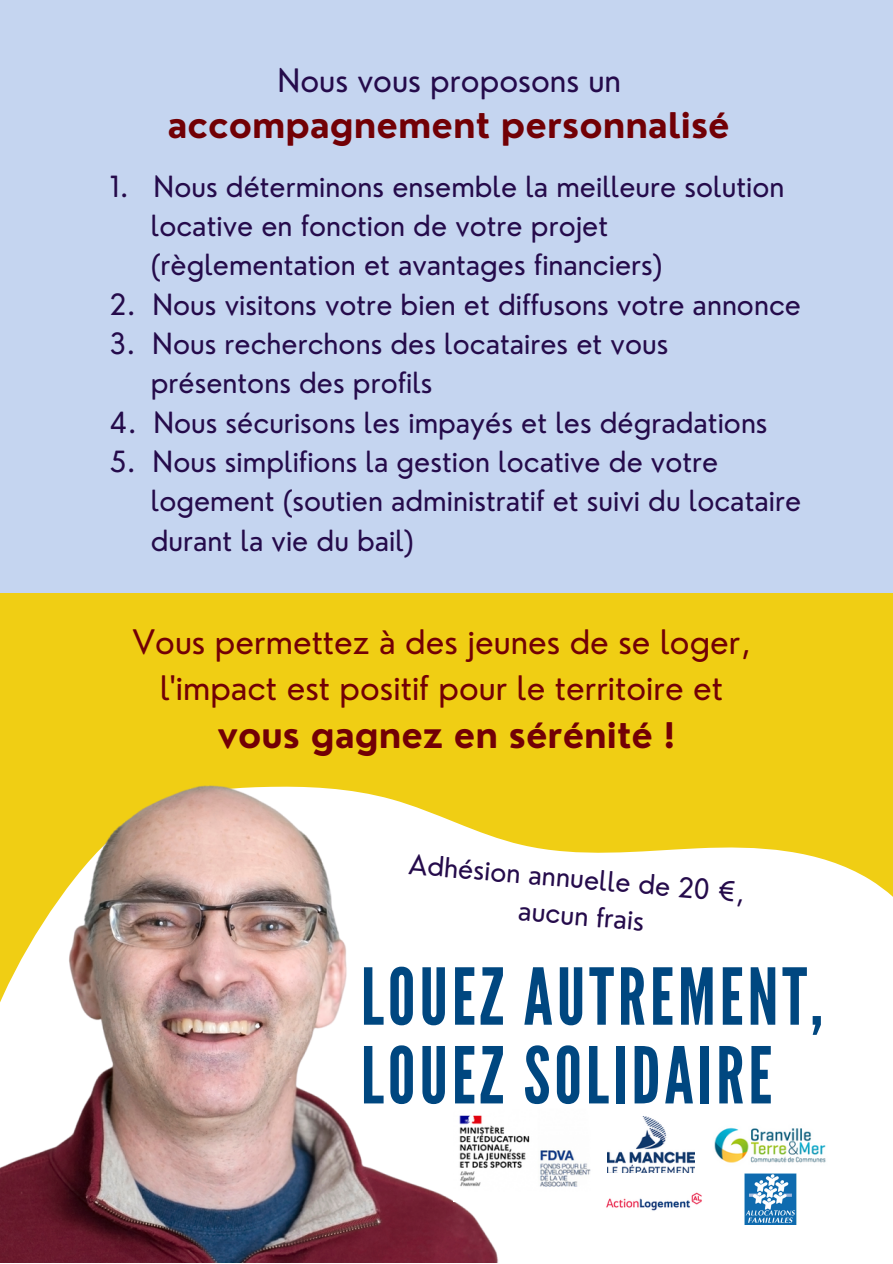
<style>
.page{position:relative;width:893px;height:1264px;background:#fff}
.page>*{position:absolute;margin:0;border:0;box-sizing:border-box;transform-origin:0 0}
.t1{font:78.15px/78.8px "League Gothic";letter-spacing:.05em;color:#004780}
.t2{font:700 34.5px "Nourd";color:#720005}
.t3{font:33px/46px "Nourd";color:#720005;text-align:center}
.t4{font:31.5px "Nourd";color:#250b4b}
.t5{font:28.5px/39.3px "Nourd";color:#250b4b}
.t6{font:27px/37px "Nourd";color:#250b4b;text-align:center}
</style>
<div class="page">
<img style="left:0;top:934px;width:695px;height:327px">
<img style="left:714px;top:1127px;width:112px;height:36px">
<img style="left:744px;top:1173px;width:52px;height:51px">
<img style="left:607px;top:1116px;width:87px;height:57px">
<img style="left:600px;top:1173px;width:102px;height:56px">
<img style="left:454px;top:1106px;width:140px;height:95px">
<svg style="left:0;top:599px;width:892px;height:335px;fill:#f0ce14"></svg>
<div style="left:0;top:0;width:892px;height:592px;background:#c5d5f0"></div>
<p class="t4" style="left:277px;top:61px;width:345px">Nous vous proposons un</p>
<p class="t2" style="left:167px;top:104px;width:563px">accompagnement personnalisé</p>
<p class="t5" style="left:151px;top:166px;width:635px;text-indent:-41px">1. Nous déterminons ensemble la meilleure solution locative en fonction de votre projet (règlementation et avantages financiers)</p>
<p class="t5" style="left:110px;top:284px;width:692px">2. Nous visitons votre bien et diffusons votre annonce</p>
<p class="t5" style="left:151px;top:324px;width:519px;text-indent:-41px">3. Nous recherchons des locataires et vous présentons des profils</p>
<p class="t5" style="left:110px;top:402px;width:659px">4. Nous sécurisons les impayés et les dégradations</p>
<p class="t5" style="left:151px;top:442px;width:651px;text-indent:-41px">5. Nous simplifions la gestion locative de votre logement (soutien administratif et suivi du locataire durant la vie du bail)</p>
<p class="t3" style="left:132px;top:618px;width:619px">Vous permettez à des jeunes de se loger, l'impact est positif pour le territoire et</p>
<p class="t2" style="left:217px;top:714px;width:459px">vous gagnez en sérénité !</p>
<p class="t6" style="left:410px;top:844px;width:338px;rotate:5deg">Adhésion annuelle de 20 €, aucun frais</p>
<h1 class="t1" style="left:361px;top:959px;width:463px">LOUEZ AUTREMENT,<br>LOUEZ SOLIDAIRE</h1>
</div>
